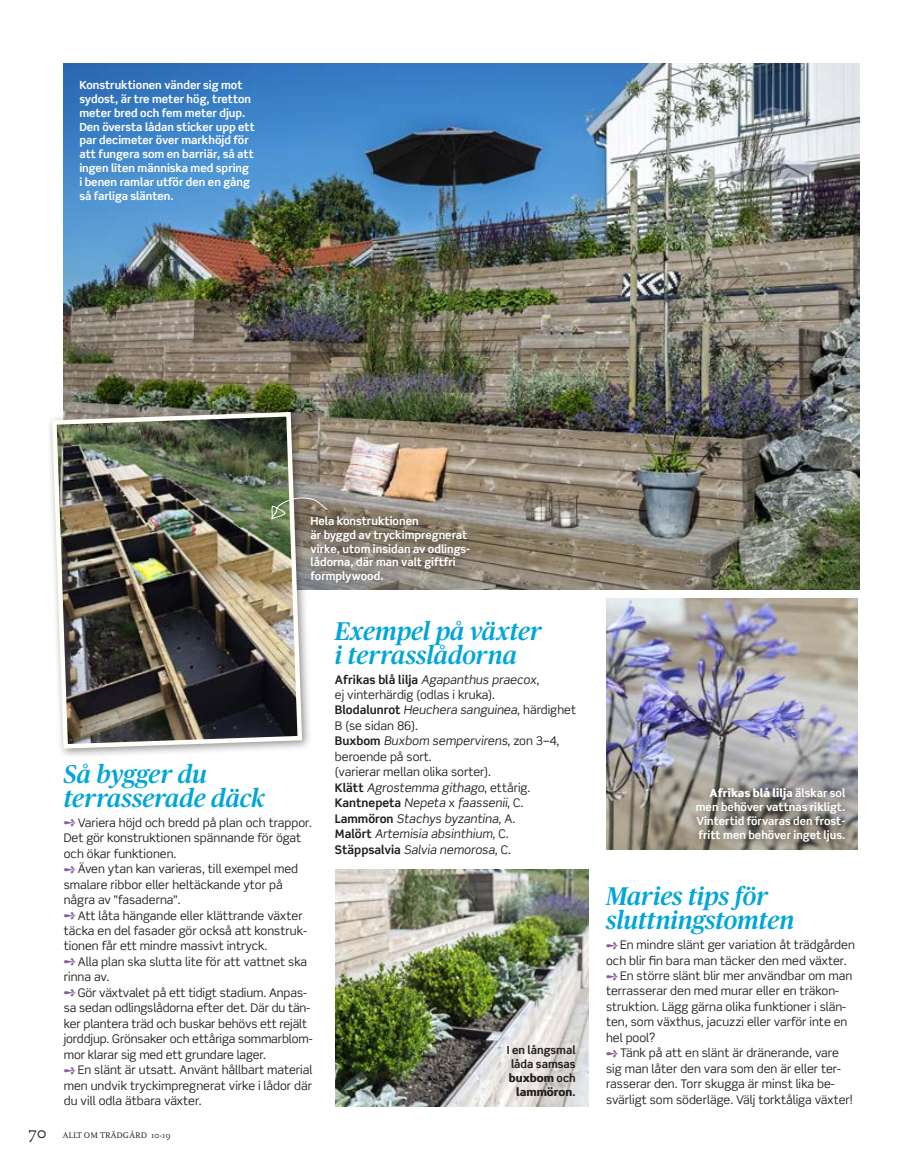
<style>
.page{position:relative;width:923px;height:1170px;background:#fff}
.page>*{position:absolute;margin:0;border:0;box-sizing:border-box;transform-origin:0 0}
.t1{font:italic 500 25.5px/24px "Publico Headline";letter-spacing:-.005em;color:#00a6d7}
.t2{font:italic 12px/15.5px "Scene Std";color:#231f20}
.t3{font:11.85px/15.5px "Scene Std";color:#231f20}
.t4{font:700 11.1px/13.8px "Scene Std";color:#fff}
.t5{font:700 11.1px/13.8px "Scene Std";color:#231f20;text-align:right}
.t6{font:8.55px "Scala";color:#231f20}
.s1{color:#875e9a}
.s2{font-size:16.5px}
.s3{font-weight:700;font-style:normal;font-size:11.85px}
.s4{font-style:normal;font-size:11.85px}
.s5{font-weight:900}
</style>
<div class="page">
<img style="left:64px;top:64px;width:795px;height:525px">
<img style="left:336px;top:869px;width:252px;height:237px">
<div style="left:46px;top:406px;width:266px;height:352px;background:#231f20;opacity:.5"></div>
<img style="left:50px;top:409px;width:254px;height:342px">
<img style="left:606px;top:598px;width:251px;height:251px">
<div style="left:690px;top:782px;width:165px;height:69px;background:#231f20;opacity:.6"></div>
<div style="left:305px;top:510px;width:174px;height:82px;background:#231f20;opacity:.6"></div>
<div style="left:264px;top:490px;width:71px;height:37px;background:#231f20;opacity:.2"></div>
<svg style="left:270px;top:496px;width:58px;height:24px"></svg>
<p class="t4" style="left:79px;top:78px;width:177px">Konstruktionen vänder sig mot sydost, är tre meter hög, tretton meter bred och fem meter djup.<br>Den översta lådan sticker upp ett par decimeter över markhöjd för att fungera som en barriär, så att ingen liten människa med spring<br>i benen ramlar utför den en gång så farliga slänten.</p>
<p class="t4" style="left:310px;top:514px;width:161px">Hela konstruktionen<br>är byggd av tryckimpregnerat virke, utom insidan av odlings&shy;lådorna, där man valt giftfri formplywood.</p>
<h1 class="t1" style="left:64px;top:760px;width:202px">Så bygger du terrasserade däck</h1>
<p class="t3" style="left:64px;top:814px;width:250px"><span class="s1">➺</span>Variera höjd och bredd på plan och trappor.<br>Det gör konstruktionen spännande för ögat och ökar funktionen.<br><span class="s1">➺</span>Även ytan kan varieras, till exempel med smalare ribbor eller heltäckande ytor på några av ”fasaderna”.<br><span class="s1">➺</span>Att låta hängande eller klättrande växter täcka en del fasader gör också att konstruk&shy;tionen får ett mindre massivt intryck.<br><span class="s1">➺</span>Alla plan ska slutta lite för att vattnet ska rinna av.<br><span class="s1">➺</span>Gör växtvalet på ett tidigt stadium. Anpas&shy;sa sedan odlingslådorna efter det. Där du tän&shy;ker plantera träd och buskar behövs ett rejält jorddjup. Grönsaker och ettåriga sommarblom&shy;mor klarar sig med ett grundare lager.<br><span class="s1">➺</span>En slänt är utsatt. Använt hållbart material men undvik tryckimpregnerat virke i lådor där du vill odla ätbara växter.</p>
<p class="t6" style="left:29px;top:1130px;width:143px"><span class="s2">70</span> ALLT OM TRÄDGÅRD 10-19</p>
<h1 class="t1" style="left:335px;top:617px;width:208px">Exempel på växter i terrasslådorna</h1>
<p class="t2" style="left:335px;top:671px;width:206px"><span class="s3">Afrikas blå lilja</span> Agapanthus praecox<span class="s4">,</span></p>
<p class="t3" style="left:335px;top:686px;width:162px">ej vinterhärdig (odlas i kruka).</p>
<p class="t2" style="left:335px;top:702px;width:243px"><span class="s3">Blodalunrot</span> Heuchera sanguinea<span class="s4">, härdighet</span></p>
<p class="t3" style="left:335px;top:717px;width:85px">B (se sidan 86).</p>
<p class="t2" style="left:335px;top:733px;width:226px"><span class="s3">Buxbom</span> Buxbom sempervirens<span class="s4">, zon 3–4,</span></p>
<p class="t3" style="left:335px;top:748px;width:158px">beroende på sort.<br>(varierar mellan olika sorter).</p>
<p class="t2" style="left:335px;top:779px;width:197px"><span class="s3">Klätt</span> Agrostemma githago<span class="s4">, ettårig.<br></span><span class="s3">Kantnepeta</span> Nepeta <span class="s4">x</span> faassenii<span class="s4">, C.<br></span><span class="s3">Lammöron</span> Stachys byzantina<span class="s4">, A.<br></span><span class="s3">Malört</span> Artemisia absinthium<span class="s4">, C.<br></span><span class="s3">Stäppsalvia</span> Salvia nemorosa<span class="s4">, C.</span></p>
<p class="t5" style="left:507px;top:1042px;width:70px">I en långsmal låda samsas <span class="s5">buxbom</span> och <span class="s5">lammöron</span>.</p>
<p class="t4" style="left:696px;top:786px;width:151px;text-align:justify;text-indent:14px"><span class="s5">Afrikas blå lilja</span> älskar sol men behöver vattnas rikligt.<br>Vintertid förvaras den frost&shy;fritt men behöver inget ljus.</p>
<h1 class="t1" style="left:606px;top:882px;width:190px">Maries tips för sluttningstomten</h1>
<p class="t3" style="left:606px;top:936px;width:250px"><span class="s1">➺</span>En mindre slänt ger variation åt trädgården och blir fin bara man täcker den med växter. <span class="s1">➺</span>En större slänt blir mer användbar om man terrasserar den med murar eller en träkon&shy;struktion. Lägg gärna olika funktioner i slän&shy;ten, som växthus, jacuzzi eller varför inte en hel pool?<br><span class="s1">➺</span>Tänk på att en slänt är dränerande, vare sig man låter den vara som den är eller ter&shy;rasserar den. Torr skugga är minst lika be&shy;svärligt som söderläge. Välj torktåliga växter!</p>
</div>
